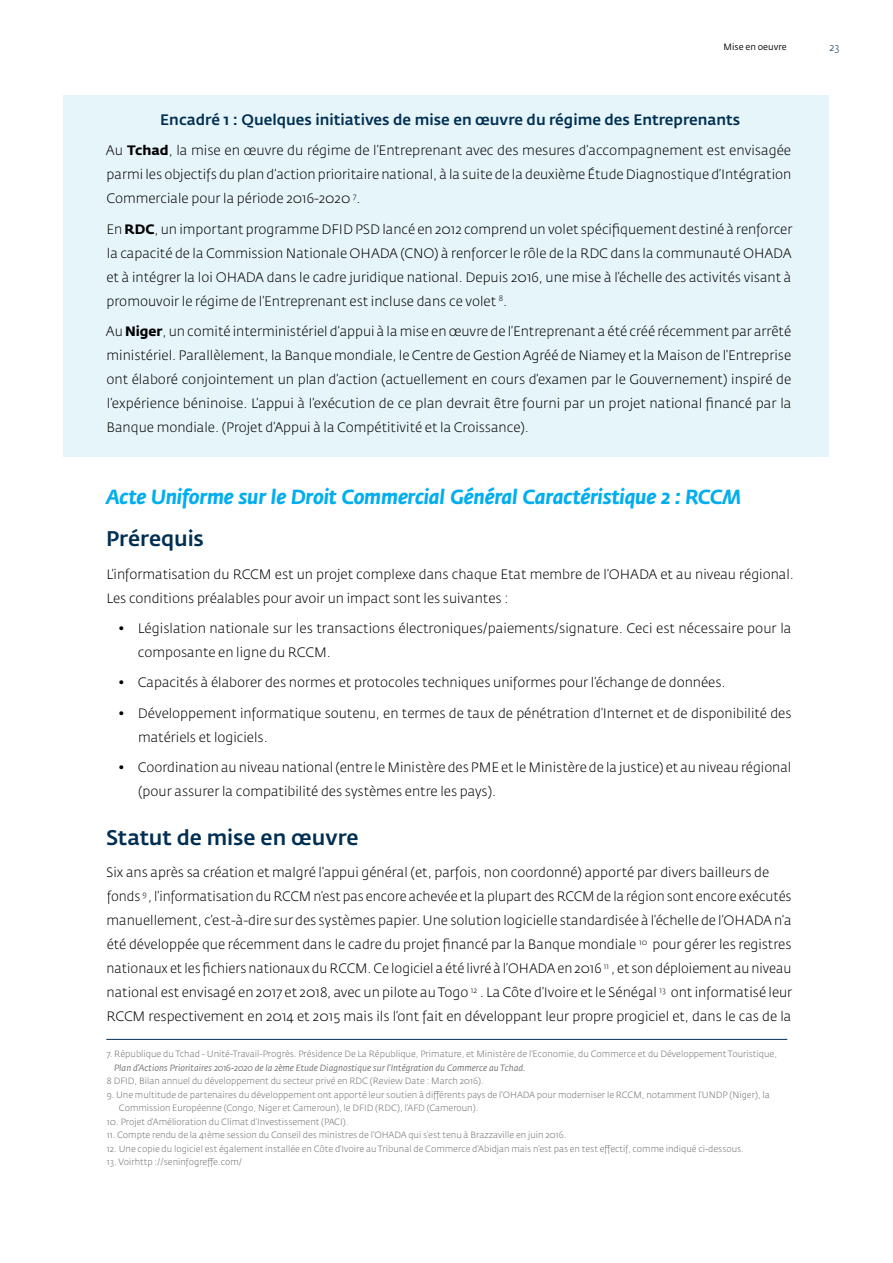
<style>
.page{position:relative;width:893px;height:1263px;background:#fff}
.page>*{position:absolute;margin:0;border:0;box-sizing:border-box;transform-origin:0 0}
.t1{font:500 21px "Fedra Sans Std";color:#002f54}
.t2{font:italic 700 20.25px "Fedra Sans Std";letter-spacing:-.005em;color:#00aeef}
.t3{font:500 15px "Fedra Sans Std";color:#002f54}
.t4{font:300 13.5px/24px "Fedra Sans Std";color:#000}
.t5{font:300 10.5px "Fedra Sans Std";color:#002f54}
.t6{font:300 9px/13.5px "Fedra Sans Std";color:#6d6e71}
.t7{font:italic 9px "Fedra Sans Std";color:#6d6e71}
.t8{font:9px "Fedra Sans Std";color:#000}
.s1{font-weight:700}
</style>
<div class="page">
<div style="left:64px;top:96px;width:765px;height:361px;background:#e6f5fa"></div>
<hr style="left:106px;top:1039px;width:681px;height:1px;background:#002f54">
<p class="t8" style="left:723px;top:41px;width:65px">Mise en oeuvre</p>
<p class="t3" style="left:160px;top:110px;width:582px">Encadré 1 : Quelques initiatives de mise en œuvre du régime des Entreprenants</p>
<p class="t4" style="left:106px;top:138px;width:687px;text-align:justify">Au <span class="s1">Tchad</span>, la mise en œuvre du régime de l’Entreprenant avec des mesures d’accompagnement est envisagée parmi les objectifs du plan d’action prioritaire national, à la suite de la deuxième Étude Diagnostique d’Intégration Commerciale pour la période 2016-2020 <sup>7</sup>.</p>
<p class="t4" style="left:106px;top:217px;width:687px;text-align:justify">En <span class="s1">RDC</span>, un important programme DFID PSD lancé en 2012 comprend un volet spécifiquement destiné à renforcer la capacité de la Commission Nationale OHADA (CNO) à renforcer le rôle de la RDC dans la communauté OHADA et à intégrer la loi OHADA dans le cadre juridique national. Depuis 2016, une mise à l’échelle des activités visant à promouvoir le régime de l’Entreprenant est incluse dans ce volet <sup>8</sup>.</p>
<p class="t4" style="left:106px;top:319px;width:687px;text-align:justify">Au <span class="s1">Niger</span>, un comité interministériel d’appui à la mise en œuvre de l’Entreprenant a été créé récemment par arrêté ministériel. Parallèlement, la Banque mondiale, le Centre de Gestion Agréé de Niamey et la Maison de l’Entreprise ont élaboré conjointement un plan d’action (actuellement en cours d’examen par le Gouvernement) inspiré de l’expérience béninoise. L’appui à l’exécution de ce plan devrait être fourni par un projet national financé par la Banque mondiale. (Projet d’Appui à la Compétitivité et la Croissance).</p>
<h2 class="t2" style="left:107px;top:484px;width:636px">Acte Uniforme sur le Droit Commercial Général Caractéristique 2 : RCCM</h2>
<h1 class="t1" style="left:106px;top:526px;width:99px">Prérequis</h1>
<p class="t4" style="left:106px;top:562px;width:689px">L’informatisation du RCCM est un projet complexe dans chaque Etat membre de l’OHADA et au niveau régional.<br>Les conditions préalables pour avoir un impact sont les suivantes :</p>
<p class="t4" style="left:138px;top:616px;width:655px;text-indent:-20px">• Législation nationale sur les transactions électroniques/paiements/signature. Ceci est nécessaire pour la composante en ligne du RCCM.</p>
<p class="t4" style="left:118px;top:671px;width:609px">• Capacités à élaborer des normes et protocoles techniques uniformes pour l’échange de données.</p>
<p class="t4" style="left:138px;top:701px;width:655px;text-indent:-20px">• Développement informatique soutenu, en termes de taux de pénétration d’Internet et de disponibilité des matériels et logiciels.</p>
<p class="t4" style="left:138px;top:755px;width:655px;text-indent:-20px">• Coordination au niveau national (entre le Ministère des PME et le Ministère de la justice) et au niveau régional (pour assurer la compatibilité des systèmes entre les pays).</p>
<h1 class="t1" style="left:106px;top:824px;width:254px">Statut de mise en œuvre</h1>
<p class="t4" style="left:106px;top:860px;width:688px">Six ans après sa création et malgré l’appui général (et, parfois, non coordonné) apporté par divers bailleurs de fonds <sup>9</sup> , l’informatisation du RCCM n’est pas encore achevée et la plupart des RCCM de la région sont encore exécutés manuellement, c’est-à-dire sur des systèmes papier. Une solution logicielle standardisée à l’échelle de l’OHADA n’a été développée que récemment dans le cadre du projet financé par la Banque mondiale <sup>10</sup> pour gérer les registres nationaux et les fichiers nationaux du RCCM. Ce logiciel a été livré à l’OHADA en 2016 <sup>11</sup> , et son déploiement au niveau national est envisagé en 2017 et 2018, avec un pilote au Togo <sup>12</sup> . La Côte d’Ivoire et le Sénégal <sup>13</sup> ont informatisé leur RCCM respectivement en 2014 et 2015 mais ils l’ont fait en développant leur propre progiciel et, dans le cas de la</p>
<p class="t6" style="left:107px;top:1047px;width:672px">7. République du Tchad - Unité-Travail-Progrès. Présidence De La République, Primature, et Ministère de l’Economie, du Commerce et du Développement Touristique,</p>
<p class="t7" style="left:114px;top:1062px;width:413px">Plan d’Actions Prioritaires 2016-2020 de la 2ème Etude Diagnostique sur l’Intégration du Commerce au Tchad.</p>
<p class="t6" style="left:107px;top:1074px;width:378px">8 DFID, Bilan annuel du développement du secteur privé en RDC (Review Date : March 2016).</p>
<p class="t6" style="left:119px;top:1088px;width:652px;text-indent:-12px">9. Une multitude de partenaires du développement ont apporté leur soutien à différents pays de l’OHADA pour moderniser le RCCM, notamment l’UNDP (Niger), la<br>Commission Européenne (Congo, Niger et Cameroun), le DFID (RDC), l’AFD (Cameroun).</p>
<p class="t6" style="left:107px;top:1115px;width:243px">10. Projet d’Amélioration du Climat d’Investissement (PACI).</p>
<p class="t6" style="left:107px;top:1128px;width:461px">11. Compte rendu de la 41ème session du Conseil des ministres de l’OHADA qui s’est tenu à Brazzaville en juin 2016.</p>
<p class="t6" style="left:107px;top:1142px;width:638px">12. Une copie du logiciel est également installée en Côte d’Ivoire au Tribunal de Commerce d’Abidjan mais n’est pas en test effectif, comme indiqué ci-dessous.</p>
<p class="t6" style="left:107px;top:1155px;width:137px">13. Voirhttp ://seninfogreffe.com/</p>
<p class="t5" style="left:829px;top:40px;width:12px">23</p>
</div>
